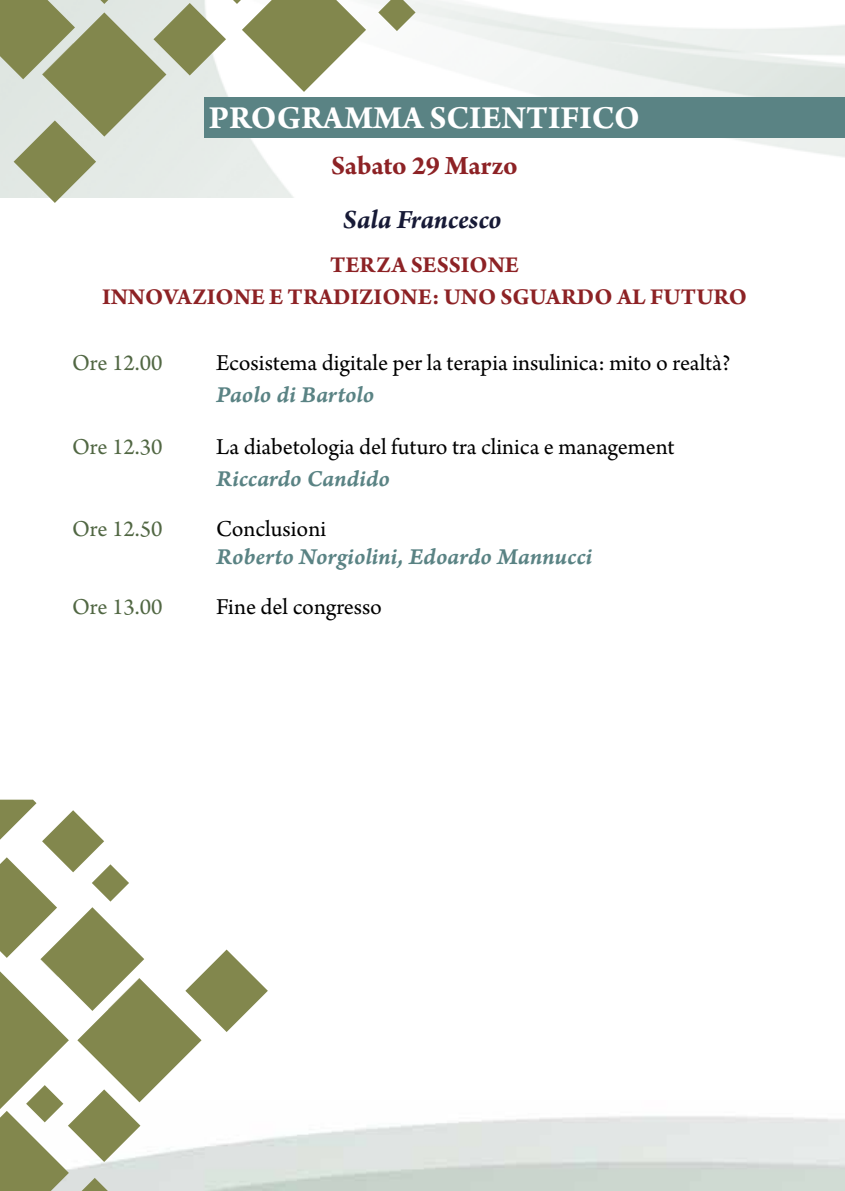
<style>
.page{position:relative;width:845px;height:1191px;background:#fff}
.page>*{position:absolute;margin:0;border:0;box-sizing:border-box;transform-origin:0 0}
.t1{font:700 34px "Arno Pro";color:#fff}
.t2{font:italic 700 28px "Arno Pro";letter-spacing:-.005em;color:#171a36}
.t3{font:700 28px "Arno Pro";letter-spacing:-.005em;color:#8d2225}
.t4{font:24px "Arno Pro";color:#000}
.t5{font:24px "Arno Pro Smbd Italic Caption";letter-spacing:-.005em;color:#5a8384}
.t6{font:700 24px/31.8px "Arno Pro";color:#8d2225;text-align:center}
.t7{font:24px "Arno Pro";color:#516743}
</style>
<div class="page">
<hr style="left:844px;top:0;width:1px;height:1191px;background:#becfcf">
<img style="left:268px;top:1100px;width:577px;height:91px">
<img style="left:226px;top:0;width:619px;height:197px">
<svg style="left:0;top:799px;width:268px;height:392px"></svg>
<div style="left:204px;top:97px;width:641px;height:41px;background:#5a8384"></div>
<svg style="left:378px;top:0;width:37px;height:31px"></svg>
<svg style="left:233px;top:0;width:133px;height:92px"></svg>
<svg style="left:0;top:0;width:226px;height:203px;background:#bbc2a9"></svg>
<h1 class="t1" style="left:209px;top:98px;width:433px">PROGRAMMA SCIENTIFICO</h1>
<p class="t3" style="left:331px;top:149px;width:188px">Sabato 29 Marzo</p>
<p class="t2" style="left:343px;top:203px;width:160px">Sala Francesco</p>
<p class="t6" style="left:102px;top:250px;width:646px">TERZA SESSIONE<br>INNOVAZIONE E TRADIZIONE: UNO SGUARDO AL FUTURO</p>
<p class="t7" style="left:72px;top:349px;width:92px">Ore 12.00</p>
<p class="t4" style="left:216px;top:349px;width:516px">Ecosistema digitale per la terapia insulinica: mito o realtà?</p>
<p class="t5" style="left:216px;top:379px;width:160px">Paolo di Bartolo</p>
<p class="t7" style="left:72px;top:433px;width:92px">Ore 12.30</p>
<p class="t4" style="left:216px;top:433px;width:460px">La diabetologia del futuro tra clinica e management</p>
<p class="t5" style="left:216px;top:463px;width:175px">Riccardo Candido</p>
<p class="t7" style="left:72px;top:515px;width:92px">Ore 12.50</p>
<p class="t4" style="left:216px;top:515px;width:111px">Conclusioni</p>
<p class="t5" style="left:216px;top:541px;width:378px">Roberto Norgiolini, Edoardo Mannucci</p>
<p class="t7" style="left:72px;top:593px;width:92px">Ore 13.00</p>
<p class="t4" style="left:216px;top:593px;width:167px">Fine del congresso</p>
</div>
